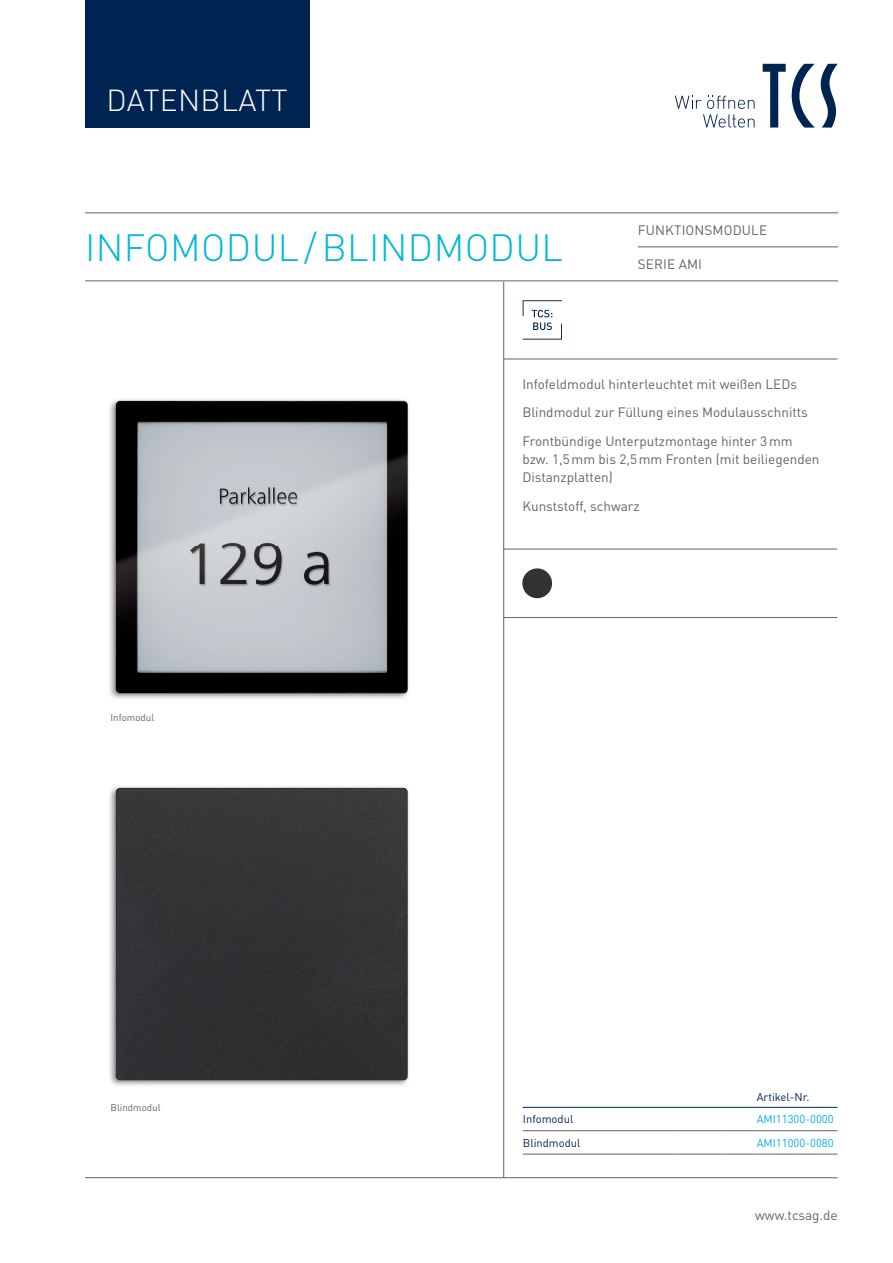
<style>
.page{position:relative;width:893px;height:1263px;background:#fff}
.page>*{position:absolute;margin:0;border:0;box-sizing:border-box;transform-origin:0 0}
.t1{font:300 37.5px "DIN Pro";letter-spacing:.01em;color:#00b7d6}
.t2{font:300 30px "DIN Pro";letter-spacing:.01em;color:#fff}
.t3{font:13.5px/28.7px "DIN Pro";color:#636366}
.t4{font:11.25px "DIN Pro";color:#002451}
.t5{font:11.25px "DIN Pro";color:#00aeef}
.t6{font:9.75px "DIN Pro";color:#636366}
</style>
<div class="page">
<svg style="left:675px;top:96px;width:80px;height:32px"></svg>
<svg style="left:763px;top:64px;width:75px;height:64px"></svg>
<div style="left:85px;top:0;width:224px;height:128px;background:#002451"></div>
<hr style="left:503px;top:282px;width:1px;height:896px;background:#636366">
<hr style="left:85px;top:213px;width:553px;height:1px;background:#636366">
<hr style="left:638px;top:213px;width:200px;height:1px;background:#636366">
<hr style="left:85px;top:281px;width:553px;height:1px;background:#636366">
<hr style="left:638px;top:247px;width:200px;height:1px;background:#636366">
<hr style="left:638px;top:281px;width:200px;height:1px;background:#636366">
<hr style="left:503px;top:549px;width:334px;height:1px;background:#636366">
<hr style="left:503px;top:617px;width:334px;height:1px;background:#636366">
<img style="left:522px;top:568px;width:30px;height:30px;border-radius:15px">
<hr style="left:523px;top:1154px;width:151px;height:1px;background:#636366">
<hr style="left:674px;top:1154px;width:47px;height:1px;background:#636366">
<hr style="left:721px;top:1154px;width:36px;height:1px;background:#636366">
<hr style="left:757px;top:1154px;width:80px;height:1px;background:#636366">
<hr style="left:523px;top:1107px;width:151px;height:1px;background:#002451">
<hr style="left:674px;top:1107px;width:47px;height:1px;background:#002451">
<hr style="left:721px;top:1107px;width:36px;height:1px;background:#002451">
<hr style="left:757px;top:1107px;width:80px;height:1px;background:#002451">
<hr style="left:523px;top:1130px;width:151px;height:1px;background:#636366">
<hr style="left:674px;top:1130px;width:47px;height:1px;background:#636366">
<hr style="left:721px;top:1130px;width:36px;height:1px;background:#636366">
<hr style="left:757px;top:1130px;width:80px;height:1px;background:#636366">
<img style="left:109px;top:404px;width:298px;height:295px">
<img style="left:111px;top:399px;width:298px;height:296px">
<img style="left:109px;top:791px;width:298px;height:295px">
<img style="left:111px;top:786px;width:298px;height:296px">
<hr style="left:85px;top:1177px;width:753px;height:1px;background:#636366">
<hr style="left:503px;top:359px;width:334px;height:1px;background:#636366">
<svg style="left:523px;top:300px;width:39px;height:40px"></svg>
<h2 class="t2" style="left:107px;top:77px;width:183px">DATENBLATT</h2>
<h1 class="t1" style="left:85px;top:219px;width:479px">INFOMODUL / BLINDMODUL</h1>
<p class="t3" style="left:638px;top:214px;width:131px">FUNKTIONSMODULE</p>
<p class="t3" style="left:638px;top:248px;width:66px">SERIE AMI</p>
<p class="t6" style="left:111px;top:710px;width:45px">Infomodul</p>
<p class="t6" style="left:111px;top:1100px;width:52px">Blindmodul</p>
<p class="t3" style="left:522px;top:368px;width:287px">Infofeldmodul hinterleuchtet mit weißen LEDs<br>Blindmodul zur Füllung eines Modulausschnitts<br>Frontbündige Unterputzmontage hinter 3 mm</p>
<p class="t3" style="left:522px;top:449px;width:299px;line-height:18px">bzw. 1,5 mm bis 2,5 mm Fronten (mit beiliegenden<br>Distanzplatten)</p>
<p class="t3" style="left:522px;top:490px;width:119px">Kunststoff, schwarz</p>
<p class="t4" style="left:757px;top:1088px;width:54px">Artikel-Nr.</p>
<p class="t4" style="left:523px;top:1110px;width:52px">Infomodul</p>
<p class="t5" style="left:757px;top:1110px;width:78px">AMI11300-0000</p>
<p class="t4" style="left:523px;top:1134px;width:59px">Blindmodul</p>
<p class="t5" style="left:757px;top:1134px;width:78px">AMI11000-0080</p>
<p class="t3" style="left:755px;top:1200px;width:84px">www.tcsag.de</p>
</div>
